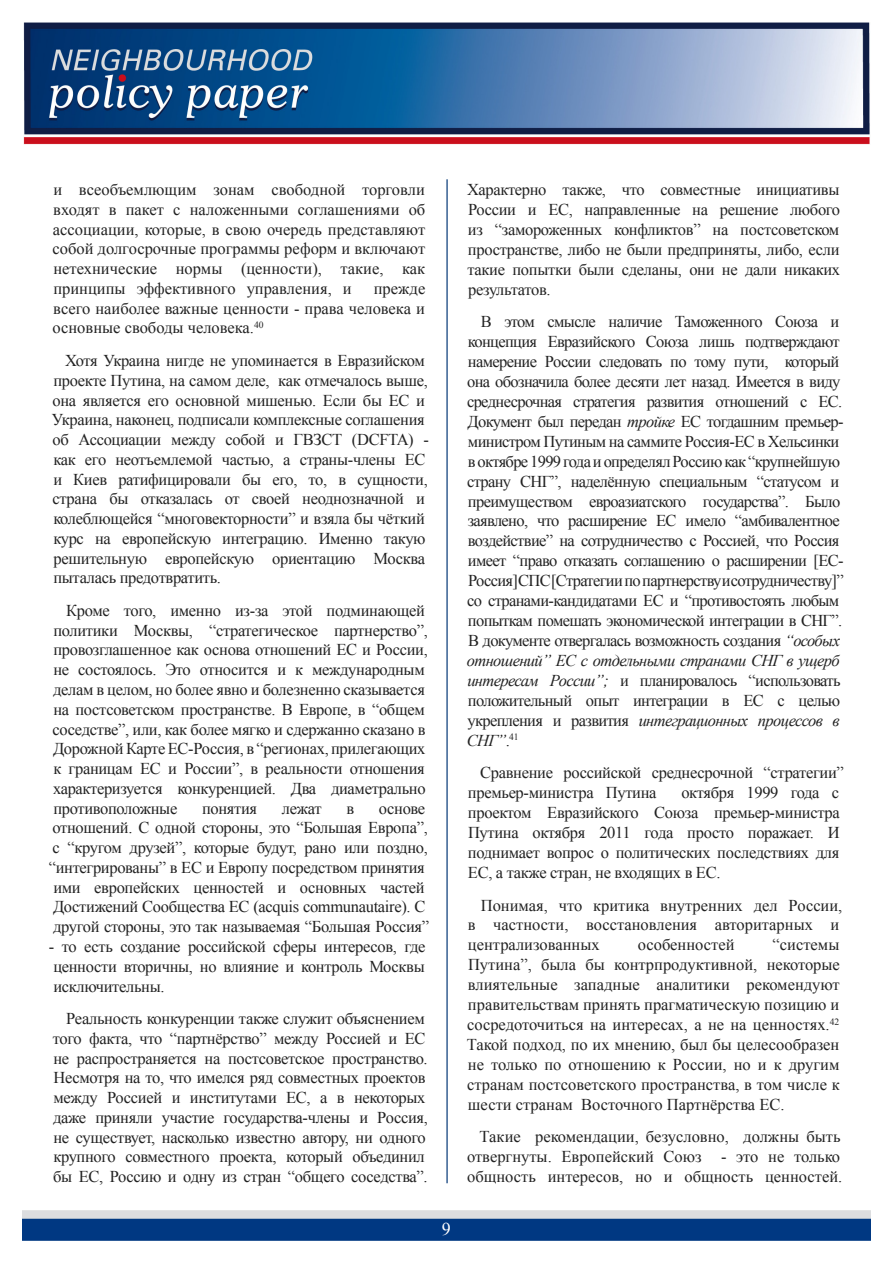
<style>
.page{position:relative;width:893px;height:1263px;background:#fff}
.page>*{position:absolute;margin:0;border:0;box-sizing:border-box;transform-origin:0 0}
.t1{font:18px "Times New Roman";color:#fff}
.Gövde_Metin{font:16.5px/19.8px "Times New Roman";letter-spacing:-.02em;color:#222;text-align:justify}
.Gövde_Metin-2{font:16.5px/20px "Times New Roman";letter-spacing:-.04em;color:#222}
.Gövde_Metin-3{font:16.5px/20px "Times New Roman";color:#222}
.s1{font-style:italic}
</style>
<div class="page">
<img style="left:22px;top:1210px;width:849px;height:31px">
<img style="left:24px;top:22px;width:846px;height:122px">
<hr style="left:446px;top:179px;width:2px;height:1004px;background:#365f91">
<p class="Gövde_Metin" style="left:52px;top:179px;width:374px">и всеобъемлющим зонам свободной торговли входят в пакет с наложенными соглашениями об ассоциации, которые, в свою очередь представляют собой долгосрочные программы реформ и включают нетехнические нормы (ценности), такие, как принципы эффективного управления, и</p>
<p class="Gövde_Metin" style="left:52px;top:278px;width:374px;text-indent:321px">прежде всего наиболее важные ценности - права человека и основные свободы человека.<sup>40</sup></p>
<p class="Gövde_Metin" style="left:52px;top:350px;width:379px;text-align:left;text-indent:13px">Хотя Украина нигде не упоминается в Евразийском проекте Путина, на самом деле, как отмечалось выше, она является его основной мишенью. Если бы ЕС и Украина, наконец, подписали комплексные соглашения об Ассоциации между собой и ГВЗСТ (DCFTA) - как его неотъемлемой частью, a страны-члены ЕС и Киев ратифицировали бы его, то, в сущности, страна бы отказалась от своей неоднозначной и колеблющейся “многовекторности” и взяла бы чёткий курс на европейскую интеграцию. Именно такую решительную европейскую ориентацию Москва пыталась предотвратить.</p>
<p class="Gövde_Metin" style="left:52px;top:600px;width:377px;text-align:left;text-indent:14px">Кроме того, именно из-за этой подминающей политики Москвы, “стратегическое партнерство”, провозглашенное как основа отношений ЕС и России, не состоялось. Это относится и к международным делам в целом, но более явно и болезненно сказывается на постсоветском пространстве. В Европе, в “общем соседстве”, или, как более мягко и сдержанно сказано в Дорожной Карте ЕС-Россия, в “регионах, прилегающих к границам ЕС и России”, в реальности отношения характеризуется конкуренцией. Два диаметрально противоположные</p>
<p class="Gövde_Metin" style="left:49px;top:798px;width:382px;text-align:left;text-indent:330px">основе отношений. С одной стороны, это “Большая Европа”, с “кругом друзей”, которые будут, рано или поздно, “интегрированы” в ЕС и Европу посредством принятия ими европейских ценностей и основных частей Достижений Сообщества ЕС (acquis communautaire). С другой стороны, это так называемая “Большая Россия”</p>
<p class="Gövde_Metin" style="left:49px;top:936px;width:378px">- то есть создание российской сферы интересов, где ценности вторичны, но влияние и контроль Москвы исключительны.</p>
<p class="Gövde_Metin" style="left:53px;top:1008px;width:376px;text-align:left;text-indent:13px">Реальность конкуренции также служит объяснением того факта, что “партнёрство” между Россией и ЕС не распространяется на постсоветское пространство.<br>Несмотря на то, что имелся ряд совместных проектов между Россией и институтами ЕС, а в некоторых даже приняли участие государства-члены и Россия, не существует, насколько известно автору, ни одного крупного совместного проекта, который объединил бы ЕС, Россию и одну из стран “общего соседства”.</p>
<p class="Gövde_Metin" style="left:202px;top:798px;width:57px">понятия</p>
<p class="Gövde_Metin" style="left:282px;top:798px;width:41px">лежат</p>
<p class="Gövde_Metin" style="left:346px;top:798px;width:9px">в</p>
<p class="t1" style="left:442px;top:1217px;width:10px">9</p>
<p class="Gövde_Metin" style="left:467px;top:179px;width:375px">Характерно также, что совместные инициативы России и ЕС, направленные на решение любого из “замороженных конфликтов” на постсоветском пространстве, либо не были предприняты, либо, если такие попытки были сделаны, они не дали никаких результатов.</p>
<p class="Gövde_Metin-2" style="left:467px;top:312px;width:378px;text-indent:14px">В этом смысле наличие Таможенного Союза и концепция Евразийского Союза лишь подтверждают намерение России следовать по тому пути, который она обозначила более десяти лет назад. Имеется в виду среднесрочная стратегия развития отношений с ЕС.<br>Документ был передан <span class="s1">тройке</span> ЕС тогдашним премьер&shy;министром Путиным на саммите Россия-ЕС в Хельсинки в октябре 1999 года и определял Россию как “крупнейшую страну СНГ”, наделённую специальным “статусом и преимуществом евроазиатского государства”. Было заявлено, что расширение ЕС имело “амбивалентное воздействие” на сотрудничество с Россией, что Россия имеет “право отказать соглашению о расширении [ЕС-Россия] СПС [Стратегии по партнерству и сотрудничеству]” со странами-кандидатами ЕС и “противостоять любым попыткам помешать экономической интеграции в СНГ”.<br>В документе отвергалась возможность создания <span class="s1">“особых отношений” ЕС с отдельными странами СНГ в ущерб интересам России”;</span> и планировалось “использовать положительный опыт интеграции в ЕС с целью укрепления и развития <span class="s1">интеграционных процессов в СНГ”</span>.<sup>41</sup></p>
<p class="Gövde_Metin" style="left:468px;top:762px;width:377px;text-indent:12px">Сравнение российской среднесрочной “стратегии” премьер-министра Путина</p>
<p class="Gövde_Metin" style="left:468px;top:782px;width:373px;text-indent:213px">октября 1999 года c проектом Евразийского Союза премьер-министра Путина октября 2011 года просто поражает. И поднимает вопрос о политических последствиях для ЕС, а также стран, не входящих в ЕС.</p>
<p class="Gövde_Metin-3" style="left:468px;top:895px;width:376px;text-indent:13px">Понимая, что критика внутренних дел России, в частности, восстановления авторитарных и централизованных</p>
<p class="Gövde_Metin-3" style="left:638px;top:934px;width:98px">особенностей</p>
<p class="Gövde_Metin" style="left:467px;top:934px;width:375px;text-indent:306px">“системы Путина”, была бы контрпродуктивной, некоторые влиятельные западные аналитики рекомендуют правительствам принять прагматическую позицию и сосредоточиться на интересах, а не на ценностях.<sup>42<br></sup>Такой подход, по их мнению, был бы целесообразен не только по отношению к России, но и к другим странам постсоветского пространства, в том числе к шести странам Восточного Партнёрства ЕС.</p>
<p class="Gövde_Metin-3" style="left:467px;top:1126px;width:377px;text-indent:13px">Такие рекомендации, безусловно, должны быть отвергнуты. Европейский Союз - это не только общность интересов, но и общность ценностей.</p>
</div>
